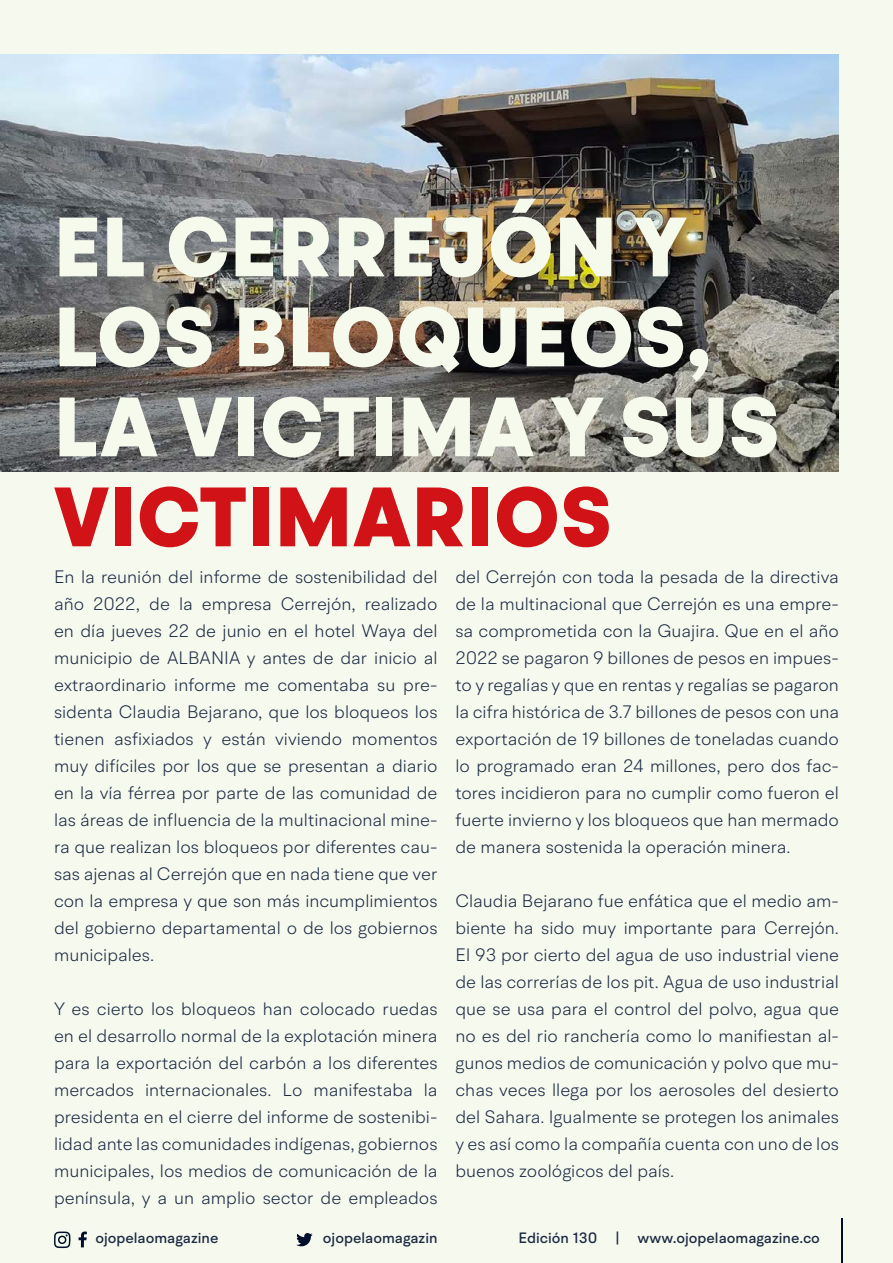
<style>
.page{position:relative;width:893px;height:1263px;background:#f6f9ee}
.page>*{position:absolute;margin:0;border:0;box-sizing:border-box;transform-origin:0 0}
.t1{font:900 84px/90px "BR Hendrix";letter-spacing:.01em;color:#f5faed}
.t2{font:900 84px "BR Hendrix";letter-spacing:.01em;color:#d11217}
.t3{font:300 18px/27px "BR Hendrix";color:#1b2943;text-align:justify}
.t4{font:500 15px "BR Hendrix";color:#1b2943}
</style>
<div class="page">
<svg style="left:296px;top:1233px;width:17px;height:13px"></svg>
<svg style="left:79px;top:1231px;width:8px;height:16px"></svg>
<svg style="left:54px;top:1231px;width:17px;height:17px"></svg>
<hr style="left:841px;top:1219px;width:1px;height:44px;background:#000f2b">
<img style="left:0;top:54px;width:839px;height:418px">
<h1 class="t1" style="left:54px;top:204px;width:726px">EL CERREJÓN Y<br>LOS BLOQUEOS,<br>LA VICTIMA Y SUS</h1>
<h1 class="t2" style="left:54px;top:465px;width:558px">VICTIMARIOS</h1>
<p class="t3" style="left:54px;top:563px;width:385px">En la reunión del informe de sostenibilidad del año 2022, de la empresa Cerrejón, realizado en día jueves 22 de junio en el hotel Waya del municipio de ALBANIA y antes de dar inicio al extraordinario informe me comentaba su pre&shy;sidenta Claudia Bejarano, que los bloqueos los tienen asfixiados y están viviendo momentos muy difíciles por los que se presentan a diario en la vía férrea por parte de las comunidad de las áreas de influencia de la multinacional mine&shy;ra que realizan los bloqueos por diferentes cau&shy;sas ajenas al Cerrejón que en nada tiene que ver con la empresa y que son más incumplimientos del gobierno departamental o de los gobiernos municipales.</p>
<p class="t3" style="left:54px;top:995px;width:385px">Y es cierto los bloqueos han colocado ruedas en el desarrollo normal de la explotación minera para la exportación del carbón a los diferentes mercados internacionales. Lo manifestaba la presidenta en el cierre del informe de sostenibi&shy;lidad ante las comunidades indígenas, gobiernos municipales, los medios de comunicación de la península, y a un amplio sector de empleados</p>
<p class="t3" style="left:455px;top:563px;width:385px">del Cerrejón con toda la pesada de la directiva de la multinacional que Cerrejón es una empre&shy;sa comprometida con la Guajira. Que en el año 2022 se pagaron 9 billones de pesos en impues&shy;to y regalías y que en rentas y regalías se pagaron la cifra histórica de 3.7 billones de pesos con una exportación de 19 billones de toneladas cuando lo programado eran 24 millones, pero dos fac&shy;tores incidieron para no cumplir como fueron el fuerte invierno y los bloqueos que han mermado de manera sostenida la operación minera.</p>
<p class="t3" style="left:455px;top:887px;width:385px">Claudia Bejarano fue enfática que el medio am&shy;biente ha sido muy importante para Cerrejón.<br>El 93 por cierto del agua de uso industrial viene de las correrías de los pit. Agua de uso industrial que se usa para el control del polvo, agua que no es del rio ranchería como lo manifiestan al&shy;gunos medios de comunicación y polvo que mu&shy;chas veces llega por los aerosoles del desierto del Sahara. Igualmente se protegen los animales y es así como la compañía cuenta con uno de los buenos zoológicos del país.</p>
<p class="t4" style="left:95px;top:1229px;width:125px">ojopelaomagazine</p>
<p class="t4" style="left:323px;top:1229px;width:116px">ojopelaomagazin</p>
<p class="t4" style="left:518px;top:1229px;width:303px">Edición 130 | www.ojopelaomagazine.co</p>
</div>
